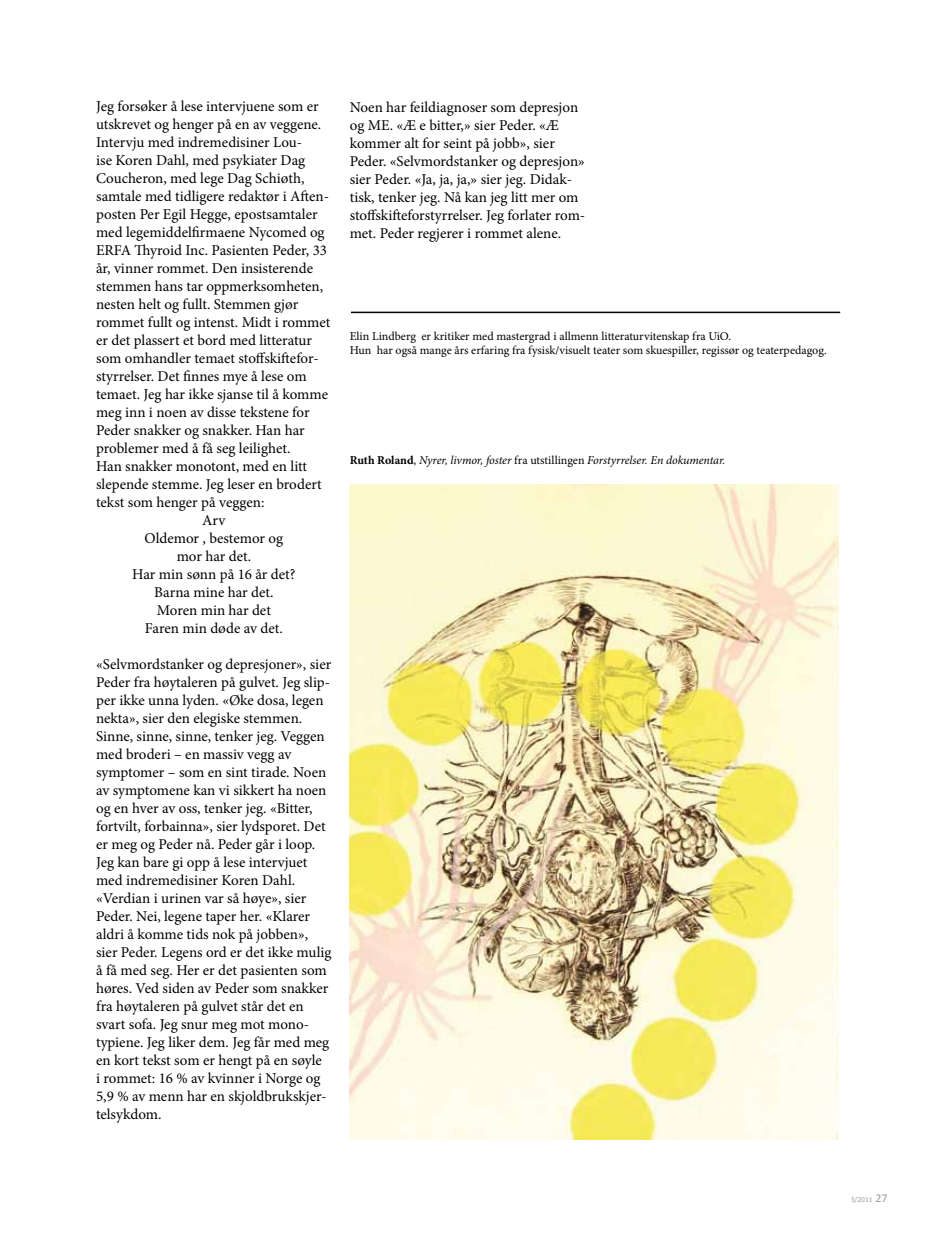
<style>
.page{position:relative;width:936px;height:1234px;background:#fff}
.page>*{position:absolute;margin:0;border:0;box-sizing:border-box;transform-origin:0 0}
.t1{font:15px/18px "Minion Pro";color:#000}
.t2{font:12px/14.4px "Minion Pro";color:#000}
.t3{font:italic 12px "Minion Pro";letter-spacing:-.01em;color:#000}
.t4{font:7.5px "Calibri";color:#9c9e9f}
.s1{font-weight:700;font-style:normal}
.s2{font-style:normal}
.s3{font-size:12px}
</style>
<div class="page">
<img style="left:350px;top:484px;width:488px;height:655px">
<hr style="left:351px;top:311px;width:489px;height:2px;background:#000">
<p class="t1" style="left:96px;top:97px;width:224px">Jeg forsøker å lese intervjuene som er</p>
<p class="t1" style="left:96px;top:115px;width:227px">utskrevet og henger på en av veggene.</p>
<p class="t1" style="left:96px;top:133px;width:208px">Intervju med indremedisiner Lou-</p>
<p class="t1" style="left:96px;top:151px;width:211px">ise Koren Dahl, med psykiater Dag</p>
<p class="t1" style="left:96px;top:169px;width:210px">Coucheron, med lege Dag Schiøth,</p>
<p class="t1" style="left:96px;top:187px;width:234px">samtale med tidligere redaktør i Aften-</p>
<p class="t1" style="left:96px;top:205px;width:223px">posten Per Egil Hegge, epostsamtaler</p>
<p class="t1" style="left:96px;top:223px;width:230px">med legemiddelfirmaene Nycomed og</p>
<p class="t1" style="left:96px;top:241px;width:232px">ERFA Thyroid Inc. Pasienten Peder, 33</p>
<p class="t1" style="left:96px;top:259px;width:218px">år, vinner rommet. Den insisterende</p>
<p class="t1" style="left:96px;top:277px;width:228px">stemmen hans tar oppmerksomheten,</p>
<p class="t1" style="left:96px;top:295px;width:204px">nesten helt og fullt. Stemmen gjør</p>
<p class="t1" style="left:96px;top:313px;width:236px">rommet fullt og intenst. Midt i rommet</p>
<p class="t1" style="left:96px;top:331px;width:217px">er det plassert et bord med litteratur</p>
<p class="t1" style="left:96px;top:349px;width:224px">som omhandler temaet stoffskiftefor-</p>
<p class="t1" style="left:96px;top:367px;width:212px">styrrelser. Det finnes mye å lese om</p>
<p class="t1" style="left:96px;top:385px;width:233px">temaet. Jeg har ikke sjanse til å komme</p>
<p class="t1" style="left:96px;top:403px;width:215px">meg inn i noen av disse tekstene for</p>
<p class="t1" style="left:96px;top:421px;width:210px">Peder snakker og snakker. Han har</p>
<p class="t1" style="left:96px;top:439px;width:196px">problemer med å få seg leilighet.</p>
<p class="t1" style="left:96px;top:457px;width:212px">Han snakker monotont, med en litt</p>
<p class="t1" style="left:96px;top:475px;width:227px">slepende stemme. Jeg leser en brodert</p>
<p class="t1" style="left:96px;top:493px;width:170px">tekst som henger på veggen:</p>
<p class="t1" style="left:202px;top:511px;width:25px">Arv</p>
<p class="t1" style="left:145px;top:529px;width:140px">Oldemor , bestemor og</p>
<p class="t1" style="left:177px;top:547px;width:76px">mor har det.</p>
<p class="t1" style="left:132px;top:565px;width:165px">Har min sønn på 16 år det?</p>
<p class="t1" style="left:154px;top:583px;width:121px">Barna mine har det.</p>
<p class="t1" style="left:157px;top:601px;width:115px">Moren min har det</p>
<p class="t1" style="left:145px;top:619px;width:139px">Faren min døde av det.</p>
<p class="t1" style="left:96px;top:655px;width:237px">«Selvmordstanker og depresjoner», sier Peder fra høytaleren på gulvet. Jeg slip&shy;per ikke unna lyden. «Øke dosa, legen nekta», sier den elegiske stemmen.<br>Sinne, sinne, sinne, tenker jeg. Veggen med broderi – en massiv vegg av symptomer – som en sint tirade. Noen av symptomene kan vi sikkert ha noen og en hver av oss, tenker jeg. «Bitter, fortvilt, forbainna», sier lydsporet. Det er meg og Peder nå. Peder går i loop.<br>Jeg kan bare gi opp å lese intervjuet med indremedisiner Koren Dahl. «Verdian i urinen var så høye», sier Peder. Nei, legene taper her. «Klarer aldri å komme tids nok på jobben», sier Peder. Legens ord er det ikke mulig å få med seg. Her er det pasienten som høres. Ved siden av Peder som snakker fra høytaleren på gulvet står det en svart sofa. Jeg snur meg mot mono&shy;typiene. Jeg liker dem. Jeg får med meg en kort tekst som er hengt på en søyle<br>i rommet: 16 % av kvinner i Norge og 5,9 % av menn har en skjoldbrukskjer&shy;telsykdom.</p>
<p class="t1" style="left:350px;top:98px;width:237px">Noen har feildiagnoser som depresjon og ME. «Æ e bitter,» sier Peder. «Æ kommer alt for seint på jobb», sier Peder. «Selvmordstanker og depresjon» sier Peder. «Ja, ja, ja,» sier jeg. Didak&shy;tisk, tenker jeg. Nå kan jeg litt mer om stoffskifteforstyrrelser. Jeg forlater rom&shy;met. Peder regjerer i rommet alene.</p>
<p class="t2" style="left:350px;top:328px;width:478px">Elin Lindberg er kritiker med mastergrad i allmenn litteraturvitenskap fra UiO.<br>Hun har også mange års erfaring fra fysisk/visuelt teater som skuespiller, regissør og teaterpedagog.</p>
<p class="t3" style="left:350px;top:451px;width:377px"><span class="s1">Ruth Roland</span><span class="s2">,</span> Nyrer, livmor, foster <span class="s2">fra utstillingen</span> Forstyrrelser. En dokumentar.</p>
<p class="t4" style="left:850px;top:1193px;width:38px">3/2011 <span class="s3">27</span></p>
</div>
